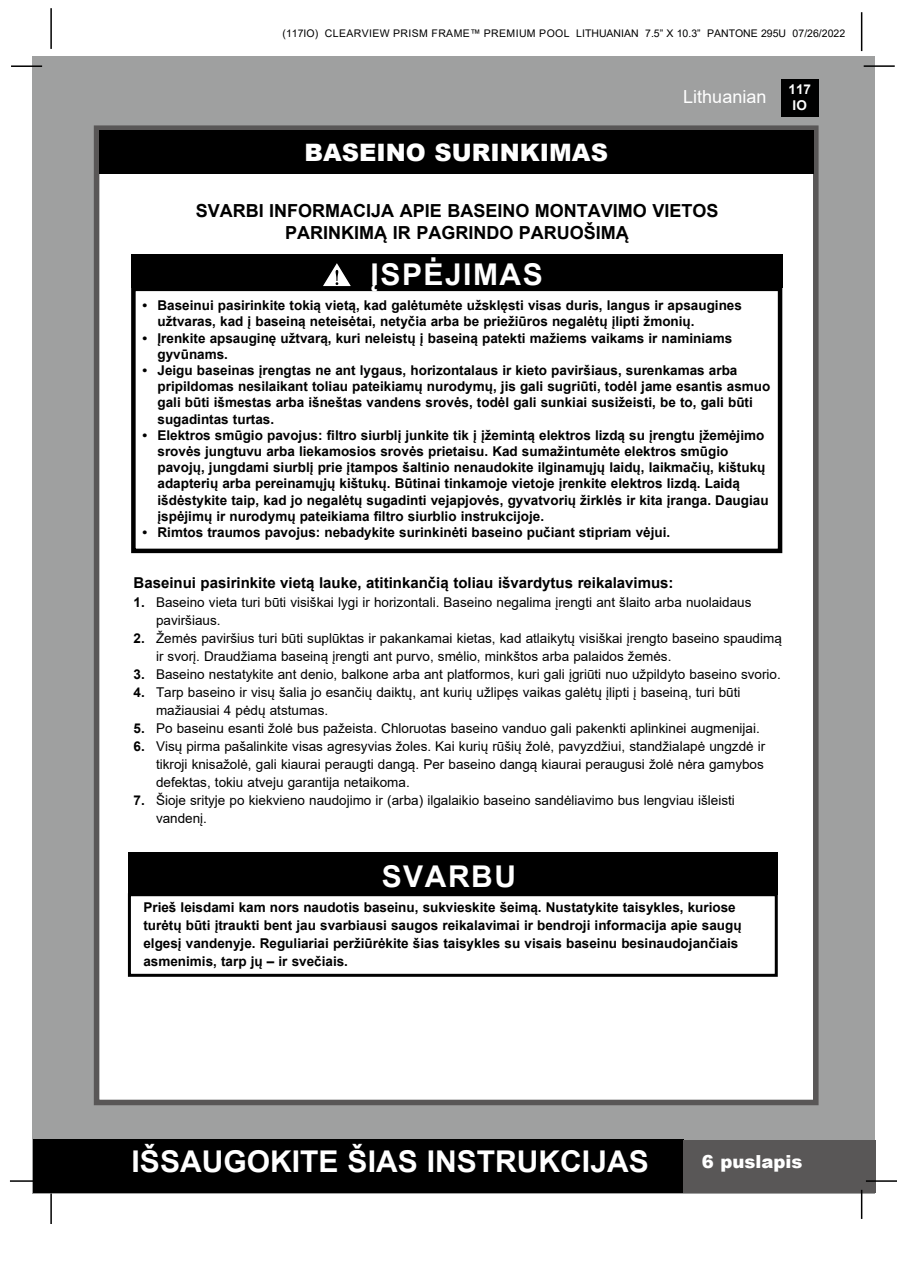
<style>
.page{position:relative;width:897px;height:1264px;background:#fff}
.page>*{position:absolute;margin:0;border:0;box-sizing:border-box;transform-origin:0 0}
.t1{font:700 30px "Arial";color:#fff}
.t2{font:700 30px "Arial";letter-spacing:.05em;color:#fff}
.t3{font:900 24px "Arial";color:#fff}
.t4{font:700 18px/21.6px "Arial";color:#000;text-align:center}
.t5{font:18px "Arial";color:#fff}
.t6{font:900 18px "Arial";color:#fff}
.t7{font:700 15px "Arial";color:#000}
.t8{font:700 13.5px/16.2px "Arial";color:#000}
.t9{font:13.5px/18px "Arial";color:#000}
.t10{font:700 13.5px/16.2px "Arial";color:#fff;text-align:center}
.t11{font:10.5px "Arial";color:#000}
.s1{font-weight:700}
</style>
<div class="page">
<div style="left:33px;top:56px;width:842px;height:1137px;background:#9fa0a0"></div>
<div style="left:780px;top:79px;width:38px;height:38px;background:#000"></div>
<hr style="left:863px;top:65px;width:31px;height:2px;background:#000">
<hr style="left:50px;top:8px;width:2px;height:41px;background:#000">
<hr style="left:860px;top:12px;width:2px;height:39px;background:#000">
<div style="left:33px;top:1140px;width:650px;height:53px;background:#000"></div>
<div style="left:682px;top:1140px;width:193px;height:53px;background:#595757"></div>
<hr style="left:865px;top:1180px;width:31px;height:1px;background:#000">
<hr style="left:860px;top:1189px;width:2px;height:30px;background:#000">
<hr style="left:50px;top:1193px;width:2px;height:31px;background:#000">
<hr style="left:10px;top:1180px;width:31px;height:1px;background:#000">
<hr style="left:11px;top:65px;width:31px;height:2px;background:#000">
<div style="left:94px;top:125px;width:724px;height:980px;background:#fff;border:6px solid #595757"></div>
<div style="left:99px;top:130px;width:714px;height:44px;background:#000"></div>
<div style="left:128px;top:853px;width:649px;height:42px;background:#000"></div>
<div style="left:128px;top:893px;width:649px;height:84px;border:3px solid #000"></div>
<div style="left:131px;top:254px;width:651px;height:33px;background:#000"></div>
<div style="left:131px;top:287px;width:651px;height:266px;border:4px solid #000"></div>
<svg style="left:323px;top:263px;width:28px;height:24px"></svg>
<p class="t11" style="left:282px;top:26px;width:564px">(117IO) CLEARVIEW PRISM FRAME™ PREMIUM POOL LITHUANIAN 7.5” X 10.3” PANTONE 295U 07/26/2022</p>
<h2 class="t3" style="left:304px;top:135px;width:305px">BASEINO SURINKIMAS</h2>
<h3 class="t5" style="left:683px;top:84px;width:85px">Lithuanian</h3>
<p class="t10" style="left:788px;top:81px;width:24px">117<br>IO</p>
<h3 class="t4" style="left:196px;top:200px;width:524px">SVARBI INFORMACIJA APIE BASEINO MONTAVIMO VIETOS<br>PARINKIMĄ IR PAGRINDO PARUOŠIMĄ</h3>
<h1 class="t2" style="left:370px;top:253px;width:174px">ĮSPĖJIMAS</h1>
<p class="t8" style="left:157px;top:297px;width:586px;text-indent:-15px">• Baseinui pasirinkite tokią vietą, kad galėtumėte užsklęsti visas duris, langus ir apsaugines užtvaras, kad į baseiną neteisėtai, netyčia arba be priežiūros negalėtų įlipti žmonių.</p>
<p class="t8" style="left:157px;top:330px;width:576px;text-indent:-15px">• Įrenkite apsauginę užtvarą, kuri neleistų į baseiną patekti mažiems vaikams ir naminiams gyvūnams.</p>
<p class="t8" style="left:157px;top:362px;width:614px;text-indent:-15px">• Jeigu baseinas įrengtas ne ant lygaus, horizontalaus ir kieto paviršiaus, surenkamas arba pripildomas nesilaikant toliau pateikiamų nurodymų, jis gali sugriūti, todėl jame esantis asmuo gali būti išmestas arba išneštas vandens srovės, todėl gali sunkiai susižeisti, be to, gali būti sugadintas turtas.</p>
<p class="t8" style="left:157px;top:427px;width:612px;text-indent:-15px">• Elektros smūgio pavojus: filtro siurblį junkite tik į įžemintą elektros lizdą su įrengtu įžemėjimo srovės jungtuvu arba liekamosios srovės prietaisu. Kad sumažintumėte elektros smūgio pavojų, jungdami siurblį prie įtampos šaltinio nenaudokite ilginamųjų laidų, laikmačių, kištukų adapterių arba pereinamųjų kištukų. Būtinai tinkamoje vietoje įrenkite elektros lizdą. Laidą išdėstykite taip, kad jo negalėtų sugadinti vejapjovės, gyvatvorių žirklės ir kita įranga. Daugiau įspėjimų ir nurodymų pateikiama filtro siurblio instrukcijoje.</p>
<p class="t8" style="left:142px;top:524px;width:529px">• Rimtos traumos pavojus: nebadykite surinkinėti baseino pučiant stipriam vėjui.</p>
<p class="t7" style="left:133px;top:572px;width:541px">Baseinui pasirinkite vietą lauke, atitinkančią toliau išvardytus reikalavimus:</p>
<p class="t9" style="left:156px;top:593px;width:597px;text-indent:-23px"><span class="s1">1.</span> Baseino vieta turi būti visiškai lygi ir horizontali. Baseino negalima įrengti ant šlaito arba nuolaidaus paviršiaus.</p>
<p class="t9" style="left:156px;top:629px;width:627px;text-indent:-23px"><span class="s1">2.</span> Žemės paviršius turi būti suplūktas ir pakankamai kietas, kad atlaikytų visiškai įrengto baseino spaudimą ir svorį. Draudžiama baseiną įrengti ant purvo, smėlio, minkštos arba palaidos žemės.</p>
<p class="t9" style="left:133px;top:665px;width:648px"><span class="s1">3.</span> Baseino nestatykite ant denio, balkone arba ant platformos, kuri gali įgriūti nuo užpildyto baseino svorio.</p>
<p class="t9" style="left:156px;top:683px;width:586px;text-indent:-23px"><span class="s1">4.</span> Tarp baseino ir visų šalia jo esančių daiktų, ant kurių užlipęs vaikas galėtų įlipti į baseiną, turi būti mažiausiai 4 pėdų atstumas.</p>
<p class="t9" style="left:133px;top:719px;width:627px"><span class="s1">5.</span> Po baseinu esanti žolė bus pažeista. Chloruotas baseino vanduo gali pakenkti aplinkinei augmenijai.</p>
<p class="t9" style="left:156px;top:737px;width:610px;text-align:justify;text-indent:-23px"><span class="s1">6.</span> Visų pirma pašalinkite visas agresyvias žoles. Kai kurių rūšių žolė, pavyzdžiui, standžialapė ungzdė ir tikroji knisažolė, gali kiaurai peraugti dangą. Per baseino dangą kiaurai peraugusi žolė nėra gamybos defektas, tokiu atveju garantija netaikoma.</p>
<p class="t9" style="left:156px;top:791px;width:580px;text-indent:-23px"><span class="s1">7.</span> Šioje srityje po kiekvieno naudojimo ir (arba) ilgalaikio baseino sandėliavimo bus lengviau išleisti vandenį.</p>
<h1 class="t1" style="left:382px;top:855px;width:136px">SVARBU</h1>
<p class="t8" style="left:143px;top:899px;width:599px;line-height:18px">Prieš leisdami kam nors naudotis baseinu, sukvieskite šeimą. Nustatykite taisykles, kuriose turėtų būti įtraukti bent jau svarbiausi saugos reikalavimai ir bendroji informacija apie saugų elgesį vandenyje. Reguliariai peržiūrėkite šias taisykles su visais baseinu besinaudojančiais asmenimis, tarp jų – ir svečiais.</p>
<h1 class="t1" style="left:132px;top:1140px;width:518px">IŠSAUGOKITE ŠIAS INSTRUKCIJAS</h1>
<h3 class="t6" style="left:701px;top:1149px;width:102px">6 puslapis</h3>
</div>
